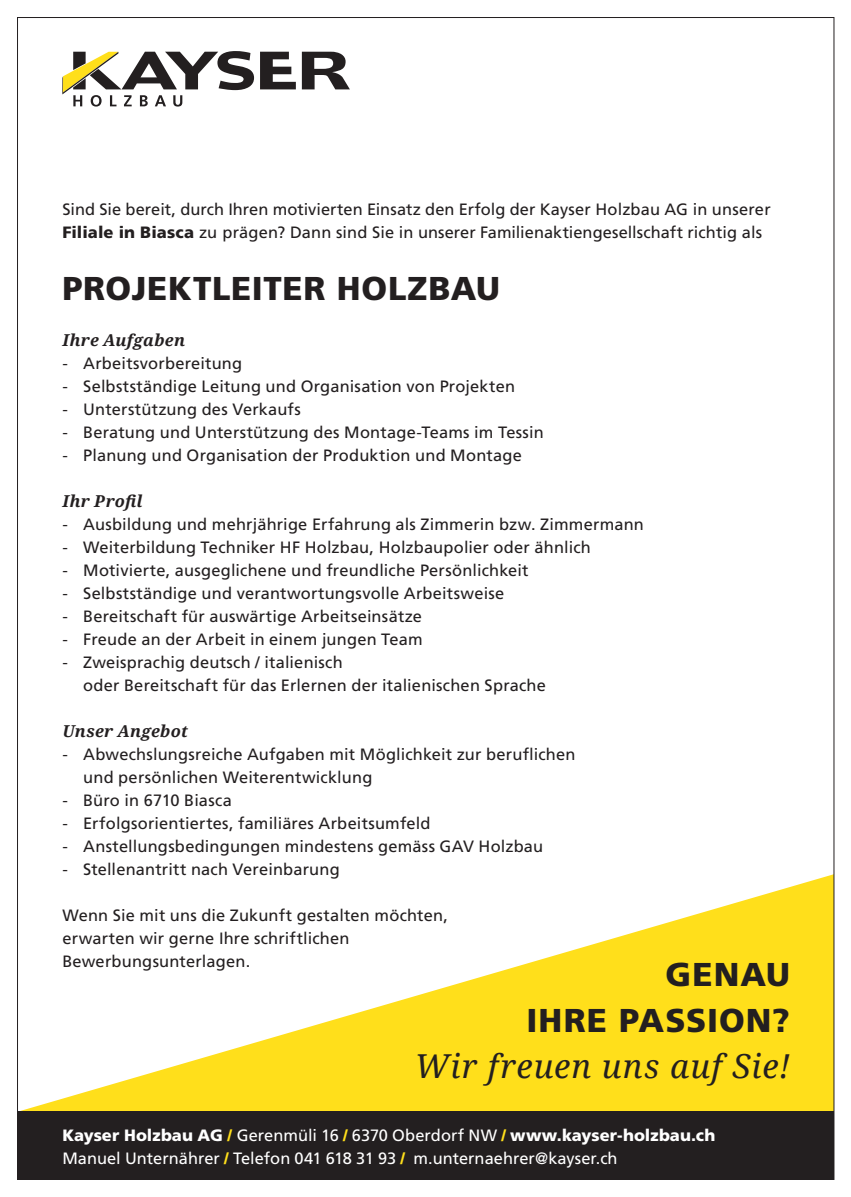
<style>
.page{position:relative;width:851px;height:1197px;background:#fff}
.page>*{position:absolute;margin:0;border:0;box-sizing:border-box;transform-origin:0 0}
.t1{font:900 33px/46px "Frutiger LT Std";letter-spacing:.025em;color:#231f20;text-align:right}
.t2{font:italic 33px "Droid Serif";letter-spacing:.03em;color:#231f20}
.t3{font:16.4px/23px "Frutiger LT Std";letter-spacing:.01em;color:#231f20}
.t4{font:16.4px/23px "Frutiger LT Std";color:#fff}
.t5{font:italic 700 16.4px "Droid Serif";letter-spacing:.015em;color:#231f20}
.s1{font-weight:900}
.s2{font-weight:900;color:#ffdf1b}
</style>
<div class="page">
<svg style="left:20px;top:874px;width:812px;height:237px"></svg>
<svg style="left:260px;top:52px;width:36px;height:37px"></svg>
<svg style="left:302px;top:52px;width:48px;height:37px"></svg>
<svg style="left:62px;top:51px;width:192px;height:55px"></svg>
<div style="left:17px;top:1111px;width:816px;height:68px;background:#231f20"></div>
<p class="t3" style="left:62px;top:198px;width:709px">Sind Sie bereit, durch Ihren motivierten Einsatz den Erfolg der Kayser Holzbau AG in unserer<br><span class="s1">Filiale in Biasca</span> zu prägen? Dann sind Sie in unserer Familienaktiengesellschaft richtig als</p>
<h1 class="t1" style="left:62px;top:265px;width:439px">PROJEKTLEITER HOLZBAU</h1>
<p class="t5" style="left:62px;top:328px;width:124px">Ihre Aufgaben</p>
<p class="t3" style="left:62px;top:351px;width:181px">- Arbeitsvorbereitung</p>
<p class="t3" style="left:62px;top:374px;width:454px">- Selbstständige Leitung und Organisation von Projekten</p>
<p class="t3" style="left:62px;top:397px;width:240px">- Unterstützung des Verkaufs</p>
<p class="t3" style="left:62px;top:420px;width:483px">- Beratung und Unterstützung des Montage-Teams im Tessin</p>
<p class="t3" style="left:62px;top:443px;width:461px">- Planung und Organisation der Produktion und Montage</p>
<p class="t5" style="left:62px;top:489px;width:82px">Ihr Profil</p>
<p class="t3" style="left:62px;top:512px;width:583px">- Ausbildung und mehrjährige Erfahrung als Zimmerin bzw. Zimmermann</p>
<p class="t3" style="left:62px;top:535px;width:530px">- Weiterbildung Techniker HF Holzbau, Holzbaupolier oder ähnlich</p>
<p class="t3" style="left:62px;top:558px;width:467px">- Motivierte, ausgeglichene und freundliche Persönlichkeit</p>
<p class="t3" style="left:62px;top:581px;width:443px">- Selbstständige und verantwortungsvolle Arbeitsweise</p>
<p class="t3" style="left:62px;top:604px;width:361px">- Bereitschaft für auswärtige Arbeitseinsätze</p>
<p class="t3" style="left:62px;top:627px;width:362px">- Freude an der Arbeit in einem jungen Team</p>
<p class="t3" style="left:83px;top:650px;width:464px;text-indent:-21px">- Zweisprachig deutsch / italienisch<br>oder Bereitschaft für das Erlernen der italienischen Sprache</p>
<p class="t5" style="left:62px;top:719px;width:127px">Unser Angebot</p>
<p class="t3" style="left:83px;top:742px;width:493px;text-indent:-21px">- Abwechslungsreiche Aufgaben mit Möglichkeit zur beruflichen und persönlichen Weiterentwicklung</p>
<p class="t3" style="left:62px;top:788px;width:171px">- Büro in 6710 Biasca</p>
<p class="t3" style="left:62px;top:811px;width:369px">- Erfolgsorientiertes, familiäres Arbeitsumfeld</p>
<p class="t3" style="left:62px;top:834px;width:482px">- Anstellungsbedingungen mindestens gemäss GAV Holzbau</p>
<p class="t3" style="left:62px;top:857px;width:279px">- Stellenantritt nach Vereinbarung</p>
<p class="t3" style="left:62px;top:903px;width:387px">Wenn Sie mit uns die Zukunft gestalten möchten, erwarten wir gerne Ihre schriftlichen<br>Bewerbungsunterlagen.</p>
<h1 class="t1" style="left:526px;top:951px;width:265px">GENAU<br>IHRE PASSION?</h1>
<h1 class="t2" style="left:415px;top:1043px;width:376px">Wir freuen uns auf Sie!</h1>
<p class="t4" style="left:62px;top:1123px;width:654px"><span class="s1">Kayser Holzbau AG</span> <span class="s2">/</span> Gerenmüli 16 <span class="s2">/</span> 6370 Oberdorf NW <span class="s2">/</span> <span class="s1">www.kayser-holzbau.ch<br></span>Manuel Unternährer <span class="s2">/</span> Telefon 041 618 31 93 <span class="s2">/</span> m.unternaehrer@kayser.ch</p>
</div>
